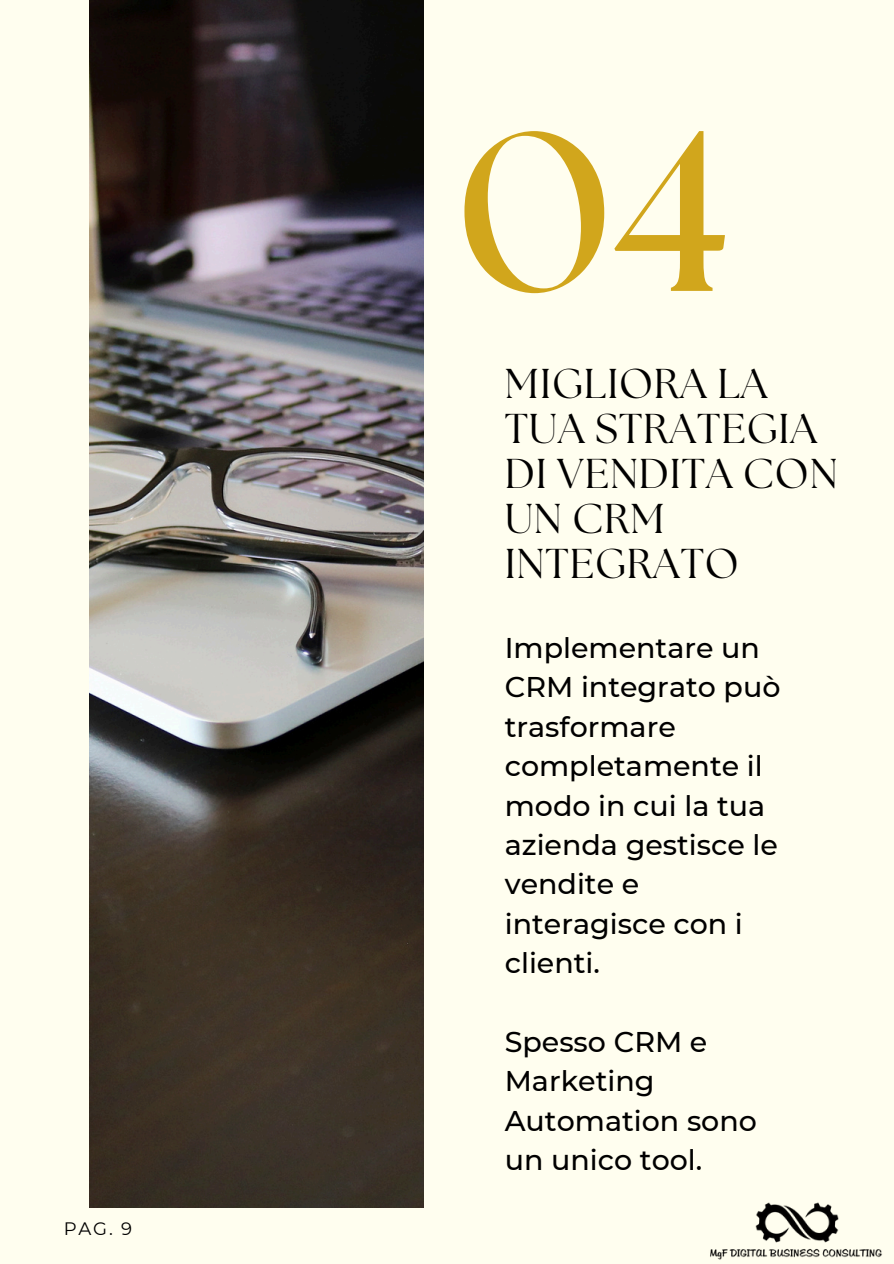
<style>
.page{position:relative;width:894px;height:1264px;background:#fff}
.page>*{position:absolute;margin:0;border:0;box-sizing:border-box;transform-origin:0 0}
.t1{font:700 225.9px "The Seasons";color:#d1a61c}
.t2{font:41.55px/45px "The Seasons";letter-spacing:.02em;color:#000}
.t3{font:500 28.5px/39.3px "Montserrat";color:#000}
.t4{font:18px "Montserrat";color:#000}
</style>
<div class="page">
<div style="left:0;top:0;width:893px;height:1263px;background:#fffeef"></div>
<img style="left:89px;top:0;width:334px;height:1207px">
<img style="left:710px;top:1202px;width:172px;height:58px">
<p class="t4" style="left:64px;top:1217px;width:70px">PAG. 9</p>
<p class="t1" style="left:456px;top:110px;width:273px">04</p>
<h1 class="t2" style="left:504px;top:364px;width:334px">MIGLIORA LA<br>TUA STRATEGIA<br>DI VENDITA CON<br>UN CRM<br>INTEGRATO</h1>
<h2 class="t3" style="left:504px;top:628px;width:277px">Implementare un<br>CRM integrato può trasformare completamente il modo in cui la tua azienda gestisce le vendite e interagisce con i clienti.</h2>
<h2 class="t3" style="left:504px;top:1022px;width:253px">Spesso CRM e<br>Marketing<br>Automation sono un unico tool.</h2>
</div>
